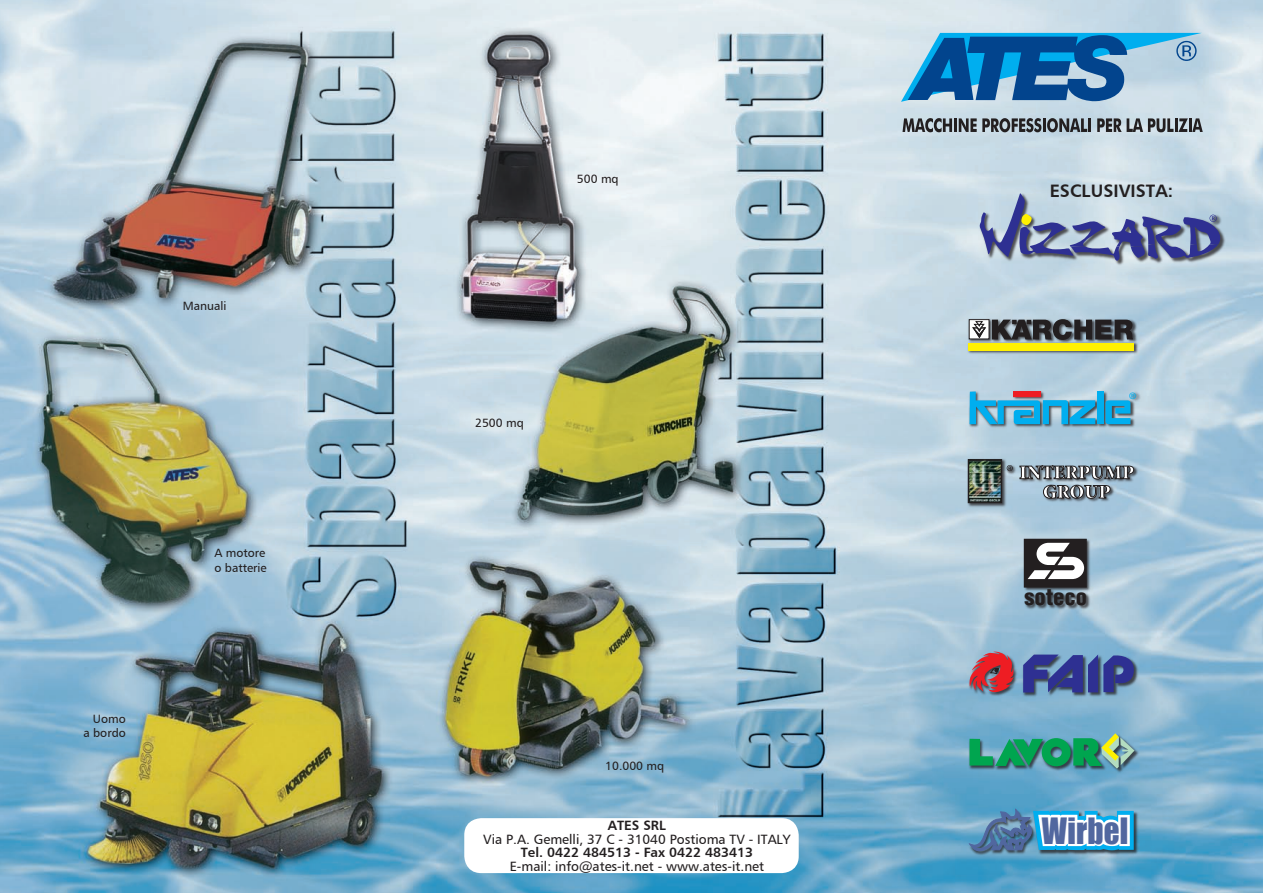
<style>
.page{position:relative;width:1263px;height:893px;background:#fff}
.page>*{position:absolute;margin:0;border:0;box-sizing:border-box;transform-origin:0 0}
.t1{font:33.3px "Impact";letter-spacing:.01em;color:#51679f;scale:.93 1}
.t2{font:900 condensed 21.9px "Helvetica";color:#231f20}
.t3{font:18px "Humanist 777 BT Bold B";color:#231f20}
.t4{font:13.5px "Humanist 777 BT Roman B";color:#231f20}
.t5{font:13.5px "Humanist 777 BT Bold B";color:#231f20}
.t6{font:12px "Humanist 777 BT Roman B";color:#231f20}
.t7{font:500 8.85px "Helvetica Neue";color:#00aeef}
</style>
<div class="page">
<img style="left:0;top:0;width:1263px;height:893px">
<svg style="left:464px;top:818px;width:335px;height:55px"></svg>
<svg style="left:902px;top:118px;width:50px;height:14px"></svg>
<hr style="left:954px;top:118px;width:3px;height:14px;background:#231f20">
<svg style="left:959px;top:118px;width:128px;height:14px;background:#6b7277"></svg>
<hr style="left:1088px;top:118px;width:3px;height:14px;background:#231f20">
<svg style="left:1097px;top:118px;width:106px;height:14px"></svg>
<svg style="left:901px;top:33px;width:301px;height:69px;background:#4e8fbf"></svg>
<div style="left:978px;top:193px;width:248px;height:73px;background:#231f20;opacity:.76"></div>
<svg style="left:980px;top:193px;width:241px;height:68px;background:#939fbe"></svg>
<div style="left:967px;top:318px;width:174px;height:538px;background:#231f20;opacity:.76"></div>
<svg style="left:969px;top:391px;width:126px;height:33px;background:#55b1d6"></svg>
<div style="left:1097px;top:391px;width:6px;height:33px;background:#00aeef"></div>
<svg style="left:1105px;top:400px;width:25px;height:24px"></svg>
<div style="left:1013px;top:391px;width:27px;height:6px;background:#ee1d23"></div>
<svg style="left:1008px;top:465px;width:5px;height:6px"></svg>
<svg style="left:1023px;top:653px;width:111px;height:39px;background:#47579a"></svg>
<svg style="left:969px;top:652px;width:45px;height:44px;background:#b15561"></svg>
<div style="left:1024px;top:539px;width:62px;height:48px;background:#231f20"></div>
<svg style="left:1019px;top:465px;width:115px;height:114px;background:#95a8b5"></svg>
<svg style="left:969px;top:733px;width:165px;height:36px;background:#459f84"></svg>
<svg style="left:969px;top:809px;width:165px;height:42px"></svg>
<svg style="left:992px;top:319px;width:141px;height:21px;background:#45484d"></svg>
<div style="left:968px;top:343px;width:166px;height:8px;background:#fff101"></div>
<div style="left:969px;top:320px;width:20px;height:19px;background:#fff"></div>
<div style="left:969px;top:319px;width:20px;height:20px;border:1px solid #231f20"></div>
<svg style="left:973px;top:321px;width:13px;height:17px"></svg>
<div style="left:966px;top:458px;width:42px;height:51px;background:#231f20;opacity:.76"></div>
<img style="left:971px;top:462px;width:28px;height:38px">
<div style="left:968px;top:459px;width:34px;height:44px;border:2px solid #231f20"></div>
<p class="t6" style="left:183px;top:298px;width:45px">Manuali</p>
<p class="t6" style="left:93px;top:711px;width:34px">Uomo</p>
<p class="t6" style="left:83px;top:725px;width:44px">a bordo</p>
<p class="t6" style="left:214px;top:546px;width:52px">A motore</p>
<p class="t6" style="left:214px;top:560px;width:54px">o batterie</p>
<p class="t6" style="left:577px;top:172px;width:43px">500 mq</p>
<p class="t6" style="left:475px;top:415px;width:50px">2500 mq</p>
<p class="t6" style="left:605px;top:758px;width:61px">10.000 mq</p>
<p class="t5" style="left:608px;top:817px;width:60px">ATES SRL</p>
<p class="t4" style="left:483px;top:831px;width:309px">Via P.A. Gemelli, 37 C - 31040 Postioma TV - ITALY</p>
<p class="t5" style="left:521px;top:844px;width:234px">Tel. 0422 484513 - Fax 0422 483413</p>
<p class="t4" style="left:510px;top:858px;width:256px">E-mail: info@ates-it.net - www.ates-it.net</p>
<p class="t3" style="left:1050px;top:179px;width:125px">ESCLUSIVISTA:</p>
<p class="t7" style="left:1129px;top:390px;width:9px">®</p>
<p class="t2" style="left:1024px;top:584px;width:64px">soteco</p>
<p class="t1" style="left:1042px;top:810px;width:95px">Wirbel</p>
</div>
